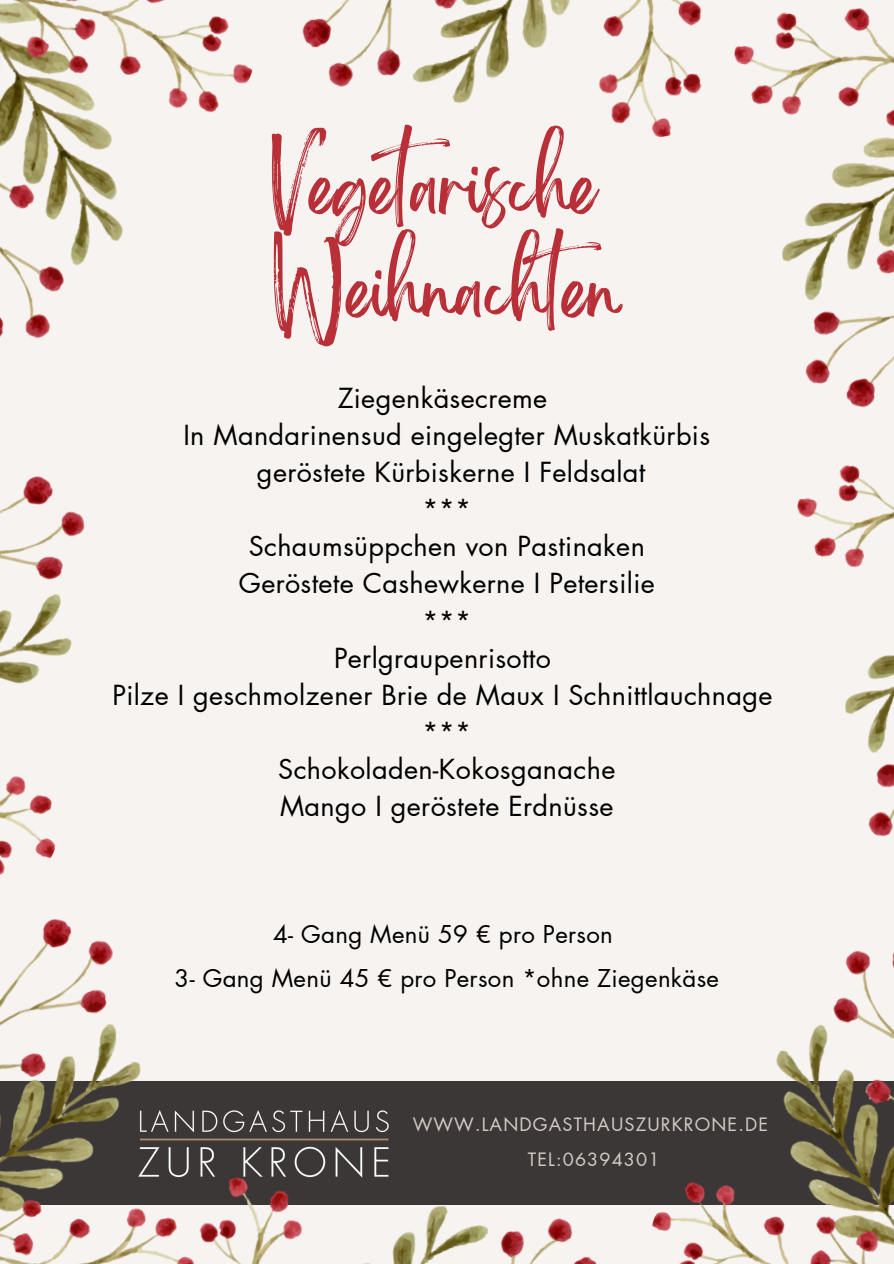
<style>
.page{position:relative;width:894px;height:1264px;background:#fff}
.page>*{position:absolute;margin:0;border:0;box-sizing:border-box;transform-origin:0 0}
.t1{font:67.5px/103.5px "Brightwall";letter-spacing:-.01em;color:#b82f38}
.t2{font:27px "Futura LT Pro";letter-spacing:.015em;color:#000}
.t3{font:24px/43.8px "Futura LT Pro";letter-spacing:.015em;color:#000;text-align:center}
.t4{font:18px "Futura LT Pro";letter-spacing:.065em;color:#d3ccc6}
</style>
<div class="page">
<div style="left:0;top:0;width:893px;height:1263px;background:#f6f3f0"></div>
<div style="left:217px;top:1081px;width:415px;height:19px;background:#3c3737"></div>
<div style="left:217px;top:1090px;width:202px;height:10px;background:#3c3737"></div>
<img style="left:734px;top:8px;width:159px;height:400px">
<img style="left:797px;top:465px;width:96px;height:358px">
<img style="left:0;top:476px;width:85px;height:347px">
<img style="left:0;top:823px;width:217px;height:440px">
<img style="left:302px;top:0;width:400px;height:137px">
<img style="left:169px;top:1100px;width:463px;height:163px">
<img style="left:0;top:0;width:253px;height:338px">
<img style="left:632px;top:823px;width:261px;height:440px">
<p class="t1" style="left:271px;top:151px;width:355px">Vegetarische<br>Weihnachten</p>
<p class="t2" style="left:337px;top:385px;width:211px">Ziegenkäsecreme</p>
<p class="t2" style="left:183px;top:422px;width:528px">In Mandarinensud eingelegter Muskatkürbis</p>
<p class="t2" style="left:257px;top:459px;width:390px">geröstete Kürbiskerne I Feldsalat</p>
<p class="t2" style="left:422px;top:497px;width:50px">***</p>
<p class="t2" style="left:248px;top:534px;width:397px">Schaumsüppchen von Pastinaken</p>
<p class="t2" style="left:239px;top:571px;width:417px">Geröstete Cashewkerne I Petersilie</p>
<p class="t2" style="left:422px;top:608px;width:50px">***</p>
<p class="t2" style="left:334px;top:645px;width:218px">Perlgraupenrisotto</p>
<p class="t2" style="left:112px;top:682px;width:661px">Pilze I geschmolzener Brie de Maux I Schnittlauchnage</p>
<p class="t2" style="left:422px;top:719px;width:50px">***</p>
<p class="t2" style="left:278px;top:756px;width:338px">Schokoladen-Kokosganache</p>
<p class="t2" style="left:280px;top:794px;width:335px">Mango I geröstete Erdnüsse</p>
<p class="t3" style="left:174px;top:913px;width:546px">4- Gang Menü 59 € pro Person<br>3- Gang Menü 45 € pro Person *ohne Ziegenkäse</p>
<p class="t4" style="left:412px;top:1115px;width:357px">WWW.LANDGASTHAUSZURKRONE.DE</p>
<p class="t4" style="left:527px;top:1150px;width:133px">TEL:06394301</p>
</div>
